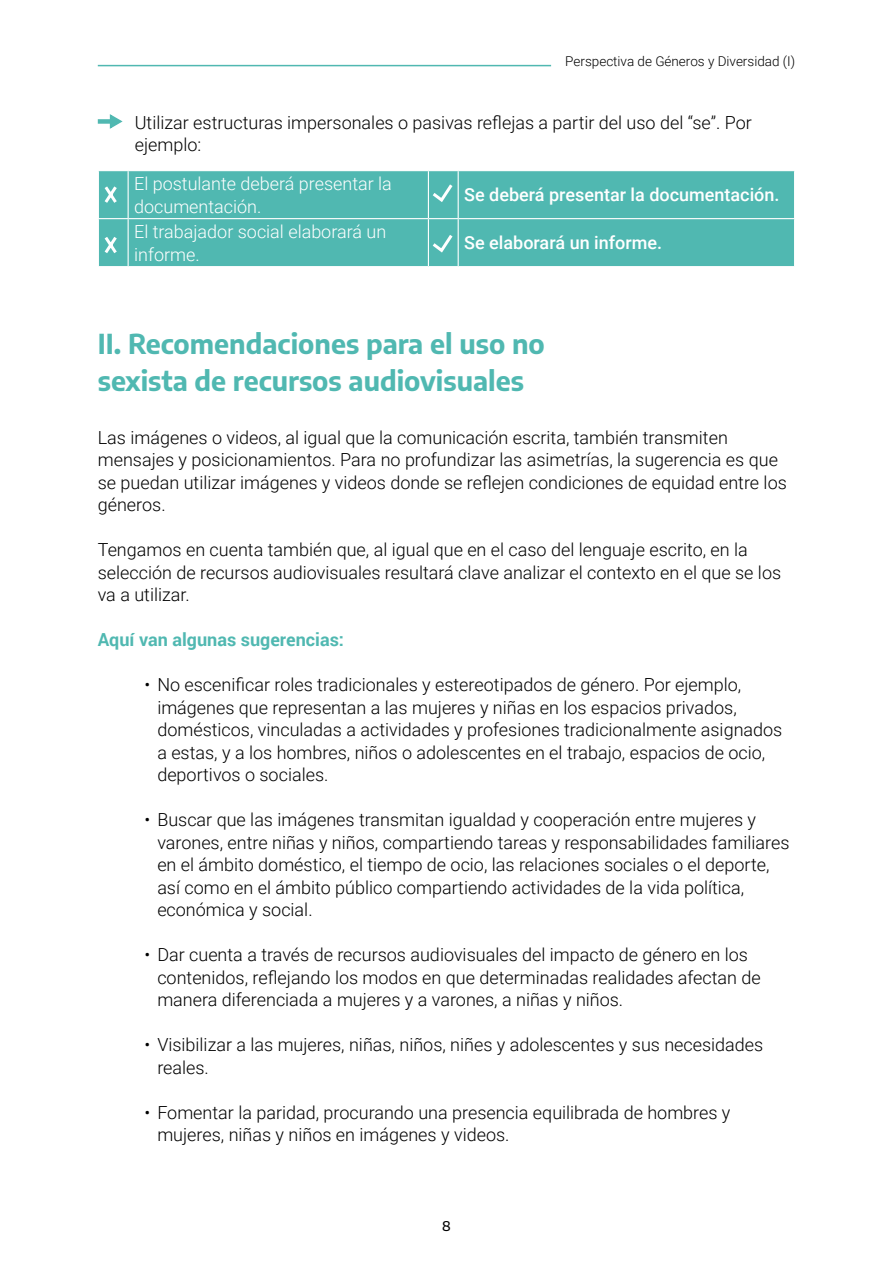
<style>
.page{position:relative;width:893px;height:1263px;background:#fff}
.page>*{position:absolute;margin:0;border:0;box-sizing:border-box;transform-origin:0 0}
.t1{font:700 27px/37.5px "Encode Sans";color:#50b8b1}
.t2{font:300 18px/22.5px "Roboto";color:#000}
.t3{font:300 18px/22.5px "Roboto";color:#fff}
.t4{font:500 18px "Roboto";color:#fff}
.t5{font:700 18px "Roboto";color:#50b8b1}
.t6{font:300 13.5px "Roboto";color:#000}
.t7{font:500 13.5px "Encode Sans";color:#000}
</style>
<div class="page">
<hr style="left:98px;top:65px;width:453px;height:1px;background:#50b8b1">
<div style="left:99px;top:171px;width:695px;height:95px;background:#50b8b1"></div>
<hr style="left:128px;top:171px;width:1px;height:47px;background:#fff">
<hr style="left:428px;top:171px;width:1px;height:47px;background:#fff">
<hr style="left:458px;top:171px;width:1px;height:47px;background:#fff">
<hr style="left:98px;top:218px;width:30px;height:1px;background:#fff">
<hr style="left:128px;top:218px;width:300px;height:1px;background:#fff">
<hr style="left:128px;top:219px;width:1px;height:47px;background:#fff">
<hr style="left:428px;top:218px;width:30px;height:1px;background:#fff">
<hr style="left:428px;top:219px;width:1px;height:47px;background:#fff">
<hr style="left:458px;top:218px;width:337px;height:1px;background:#fff">
<hr style="left:458px;top:219px;width:1px;height:47px;background:#fff">
<div style="left:98px;top:119px;width:14px;height:5px;background:#50b8b1"></div>
<svg style="left:109px;top:114px;width:14px;height:15px"></svg>
<svg style="left:102px;top:183px;width:18px;height:23px"></svg>
<svg style="left:429px;top:181px;width:26px;height:23px"></svg>
<svg style="left:102px;top:233px;width:18px;height:24px"></svg>
<svg style="left:429px;top:231px;width:26px;height:24px"></svg>
<p class="t6" style="left:565px;top:52px;width:231px">Perspectiva de Géneros y Diversidad (I)</p>
<p class="t2" style="left:135px;top:110px;width:619px">Utilizar estructuras impersonales o pasivas reflejas a partir del uso del “se”. Por ejemplo:</p>
<p class="t3" style="left:134px;top:172px;width:259px">El postulante deberá presentar la documentación.</p>
<p class="t4" style="left:464px;top:182px;width:317px">Se deberá presentar la documentación.</p>
<p class="t3" style="left:134px;top:220px;width:254px">El trabajador social elaborará un informe.</p>
<p class="t4" style="left:464px;top:230px;width:199px">Se elaborará un informe.</p>
<h1 class="t1" style="left:98px;top:323px;width:449px">II. Recomendaciones para el uso no sexista de recursos audiovisuales</h1>
<p class="t2" style="left:98px;top:425px;width:690px">Las imágenes o videos, al igual que la comunicación escrita, también transmiten mensajes y posicionamientos. Para no profundizar las asimetrías, la sugerencia es que se puedan utilizar imágenes y videos donde se reflejen condiciones de equidad entre los géneros.</p>
<p class="t2" style="left:98px;top:538px;width:685px">Tengamos en cuenta también que, al igual que en el caso del lenguaje escrito, en la selección de recursos audiovisuales resultará clave analizar el contexto en el que se los va a utilizar.</p>
<p class="t5" style="left:98px;top:627px;width:248px">Aquí van algunas sugerencias:</p>
<p class="t2" style="left:157px;top:673px;width:627px;text-indent:-13px">• No escenificar roles tradicionales y estereotipados de género. Por ejemplo, imágenes que representan a las mujeres y niñas en los espacios privados, domésticos, vinculadas a actividades y profesiones tradicionalmente asignados a estas, y a los hombres, niños o adolescentes en el trabajo, espacios de ocio, deportivos o sociales.</p>
<p class="t2" style="left:157px;top:808px;width:634px;text-indent:-13px">• Buscar que las imágenes transmitan igualdad y cooperación entre mujeres y varones, entre niñas y niños, compartiendo tareas y responsabilidades familiares en el ámbito doméstico, el tiempo de ocio, las relaciones sociales o el deporte, así como en el ámbito público compartiendo actividades de la vida política, económica y social.</p>
<p class="t2" style="left:157px;top:943px;width:605px;text-indent:-13px">• Dar cuenta a través de recursos audiovisuales del impacto de género en los contenidos, reflejando los modos en que determinadas realidades afectan de manera diferenciada a mujeres y a varones, a niñas y niños.</p>
<p class="t2" style="left:157px;top:1033px;width:607px;text-indent:-13px">• Visibilizar a las mujeres, niñas, niños, niñes y adolescentes y sus necesidades reales.</p>
<p class="t2" style="left:157px;top:1100px;width:575px;text-indent:-13px">• Fomentar la paridad, procurando una presencia equilibrada de hombres y mujeres, niñas y niños en imágenes y videos.</p>
<p class="t7" style="left:442px;top:1217px;width:10px">8</p>
</div>
